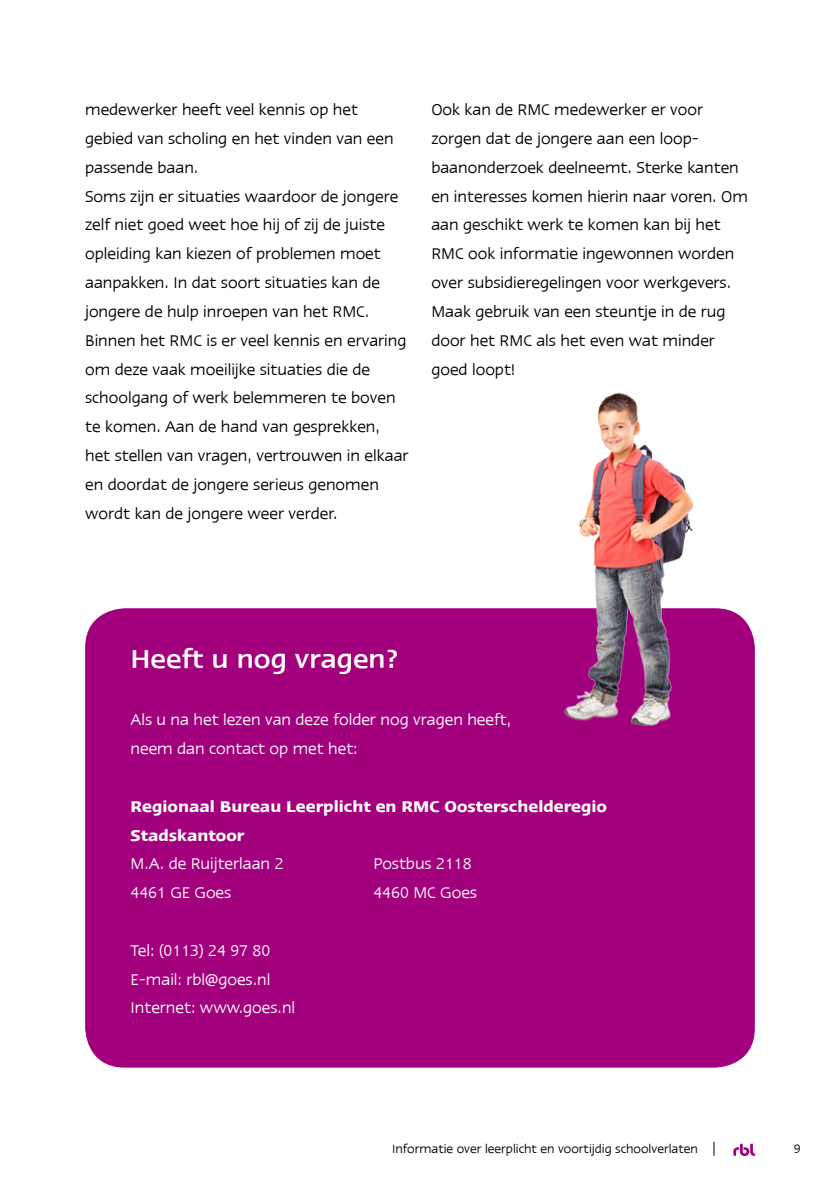
<style>
.page{position:relative;width:840px;height:1191px;background:#fff}
.page>*{position:absolute;margin:0;border:0;box-sizing:border-box;transform-origin:0 0}
.Standaard{font:500 30px "Linotype Ergo";color:#fff}
.t1{font:18px/28.8px "Linotype Ergo";color:#000}
.t2{font:18px/28.8px "Linotype Ergo";color:#fff}
.t3{font:600 18px/28.8px "Linotype Ergo";color:#fff}
.t4{font:14px "Linotype Ergo";color:#000}
</style>
<div class="page">
<svg style="left:733px;top:1143px;width:21px;height:13px"></svg>
<div style="left:85px;top:608px;width:669px;height:459px;background:#a3007d;border-radius:40px"></div>
<img style="left:550px;top:392px;width:155px;height:334px">
<p class="t1" style="left:85px;top:95px;width:325px">medewerker heeft veel kennis op het gebied van scholing en het vinden van een passende baan.<br>Soms zijn er situaties waardoor de jongere zelf niet goed weet hoe hij of zij de juiste opleiding kan kiezen of problemen moet aanpakken. In dat soort situaties kan de jongere de hulp inroepen van het RMC.<br>Binnen het RMC is er veel kennis en ervaring om deze vaak moeilijke situaties die de schoolgang of werk belemmeren te boven te komen. Aan de hand van gesprekken, het stellen van vragen, vertrouwen in elkaar en doordat de jongere serieus genomen wordt kan de jongere weer verder.</p>
<p class="t1" style="left:431px;top:95px;width:318px">Ook kan de RMC medewerker er voor zorgen dat de jongere aan een loop&shy;baanonderzoek deelneemt. Sterke kanten en interesses komen hierin naar voren. Om aan geschikt werk te komen kan bij het RMC ook informatie ingewonnen worden over subsidieregelingen voor werkgevers.</p>
<p class="t1" style="left:431px;top:297px;width:295px">Maak gebruik van een steuntje in de rug door het RMC als het even wat minder goed loopt!</p>
<p class="Standaard" style="left:130px;top:642px;width:270px">Heeft u nog vragen?</p>
<p class="t2" style="left:130px;top:705px;width:382px">Als u na het lezen van deze folder nog vragen heeft, neem dan contact op met het:</p>
<p class="t3" style="left:130px;top:792px;width:478px">Regionaal Bureau Leerplicht en RMC Oosterschelderegio<br>Stadskantoor</p>
<p class="t2" style="left:130px;top:849px;width:154px">M.A. de Ruijterlaan 2</p>
<p class="t2" style="left:373px;top:849px;width:100px">Postbus 2118</p>
<p class="t2" style="left:130px;top:878px;width:102px">4461 GE Goes</p>
<p class="t2" style="left:373px;top:878px;width:105px">4460 MC Goes</p>
<p class="t2" style="left:130px;top:935px;width:141px">Tel: (0113) 24 97 80</p>
<p class="t2" style="left:130px;top:964px;width:141px">E-mail: rbl@goes.nl</p>
<p class="t2" style="left:130px;top:993px;width:166px">Internet: www.goes.nl</p>
<p class="t4" style="left:392px;top:1141px;width:326px">Informatie over leerplicht en voortijdig schoolverlaten |</p>
<p class="t4" style="left:793px;top:1141px;width:8px">9</p>
</div>
